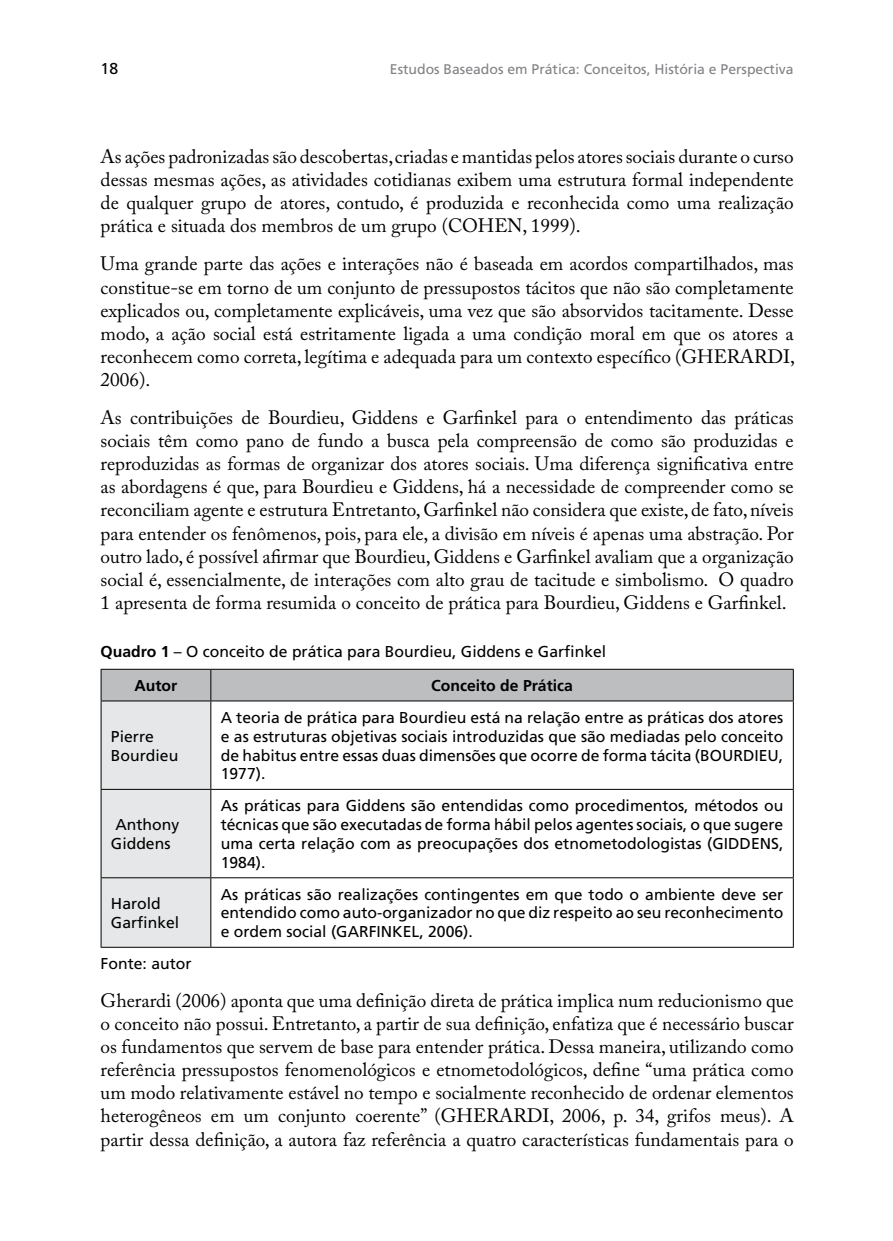
<style>
.page{position:relative;width:893px;height:1241px;background:#fff}
.page>*{position:absolute;margin:0;border:0;box-sizing:border-box;transform-origin:0 0}
.t1{font:19.25px/23.1px "Adobe Caslon Pro";color:#000;text-align:justify}
.t2{font:15.75px/18.9px "Frutiger LT Std";color:#000}
.t3{font:700 15.75px "Frutiger LT Std";color:#000}
.t4{font:14px "Frutiger LT Std";color:#808285}
.s1{font-weight:700}
</style>
<div class="page">
<svg style="left:102px;top:669px;width:691px;height:277px"></svg>
<hr style="left:101px;top:668px;width:110px;height:1px;background:#000">
<hr style="left:101px;top:669px;width:1px;height:31px;background:#000">
<hr style="left:211px;top:668px;width:583px;height:1px;background:#000">
<hr style="left:210px;top:669px;width:1px;height:31px;background:#000">
<hr style="left:793px;top:669px;width:1px;height:31px;background:#000">
<hr style="left:101px;top:700px;width:110px;height:1px;background:#000">
<hr style="left:101px;top:701px;width:1px;height:87px;background:#000">
<hr style="left:211px;top:700px;width:583px;height:1px;background:#000">
<hr style="left:210px;top:701px;width:1px;height:87px;background:#000">
<hr style="left:793px;top:701px;width:1px;height:87px;background:#000">
<hr style="left:101px;top:788px;width:110px;height:1px;background:#000">
<hr style="left:101px;top:789px;width:1px;height:88px;background:#000">
<hr style="left:211px;top:788px;width:583px;height:1px;background:#000">
<hr style="left:210px;top:789px;width:1px;height:88px;background:#000">
<hr style="left:793px;top:789px;width:1px;height:88px;background:#000">
<hr style="left:101px;top:877px;width:110px;height:1px;background:#000">
<hr style="left:101px;top:878px;width:1px;height:68px;background:#000">
<hr style="left:211px;top:877px;width:583px;height:1px;background:#000">
<hr style="left:210px;top:878px;width:1px;height:68px;background:#000">
<hr style="left:793px;top:878px;width:1px;height:68px;background:#000">
<hr style="left:101px;top:946px;width:110px;height:1px;background:#000">
<hr style="left:211px;top:946px;width:583px;height:1px;background:#000">
<p class="t2" style="left:101px;top:59px;width:19px">18</p>
<p class="t4" style="left:390px;top:61px;width:405px">Estudos Baseados em Prática: Conceitos, História e Perspectiva</p>
<p class="t1" style="left:101px;top:145px;width:695px">As ações padronizadas são descobertas, criadas e mantidas pelos atores sociais durante o curso dessas mesmas ações, as atividades cotidianas exibem uma estrutura formal independente de qualquer grupo de atores, contudo, é produzida e reconhecida como uma realização prática e situada dos membros de um grupo (COHEN, 1999).</p>
<p class="t1" style="left:101px;top:252px;width:696px">Uma grande parte das ações e interações não é baseada em acordos compartilhados, mas constitue-se em torno de um conjunto de pressupostos tácitos que não são completamente explicados ou, completamente explicáveis, uma vez que são absorvidos tacitamente. Desse modo, a ação social está estritamente ligada a uma condição moral em que os atores a reconhecem como correta, legítima e adequada para um contexto específico (GHERARDI, 2006).</p>
<p class="t1" style="left:101px;top:406px;width:695px">As contribuições de Bourdieu, Giddens e Garfinkel para o entendimento das práticas sociais têm como pano de fundo a busca pela compreensão de como são produzidas e reproduzidas as formas de organizar dos atores sociais. Uma diferença significativa entre as abordagens é que, para Bourdieu e Giddens, há a necessidade de compreender como se reconciliam agente e estrutura Entretanto, Garfinkel não considera que existe, de fato, níveis para entender os fenômenos, pois, para ele, a divisão em níveis é apenas uma abstração. Por outro lado, é possível afirmar que Bourdieu, Giddens e Garfinkel avaliam que a organização social é, essencialmente, de interações com alto grau de tacitude e simbolismo. O quadro 1 apresenta de forma resumida o conceito de prática para Bourdieu, Giddens e Garfinkel.</p>
<p class="t2" style="left:135px;top:634px;width:473px;line-height:34.1px;text-indent:-34px"><span class="s1">Quadro 1</span> – O conceito de prática para Bourdieu, Giddens e Garfinkel<br><span class="s1">Autor</span></p>
<p class="t3" style="left:431px;top:676px;width:143px">Conceito de Prática</p>
<p class="t2" style="left:111px;top:726px;width:69px">Pierre<br>Bourdieu</p>
<p class="t2" style="left:111px;top:815px;width:70px">Anthony<br>Giddens</p>
<p class="t2" style="left:221px;top:707px;width:564px;text-align:justify">A teoria de prática para Bourdieu está na relação entre as práticas dos atores e as estruturas objetivas sociais introduzidas que são mediadas pelo conceito de habitus entre essas duas dimensões que ocorre de forma tácita (BOURDIEU, 1977).</p>
<p class="t2" style="left:221px;top:796px;width:564px;text-align:justify">As práticas para Giddens são entendidas como procedimentos, métodos ou técnicas que são executadas de forma hábil pelos agentes sociais, o que sugere uma certa relação com as preocupações dos etnometodologistas (GIDDENS, 1984).</p>
<p class="t2" style="left:111px;top:894px;width:70px">Harold<br>Garfinkel</p>
<p class="t2" style="left:221px;top:884px;width:564px;text-align:justify">As práticas são realizações contingentes em que todo o ambiente deve ser entendido como auto-organizador no que diz respeito ao seu reconhecimento e ordem social (GARFINKEL, 2006).</p>
<p class="t2" style="left:101px;top:953px;width:93px">Fonte: autor</p>
<p class="t1" style="left:101px;top:988px;width:695px">Gherardi (2006) aponta que uma definição direta de prática implica num reducionismo que o conceito não possui. Entretanto, a partir de sua definição, enfatiza que é necessário buscar os fundamentos que servem de base para entender prática. Dessa maneira, utilizando como referência pressupostos fenomenológicos e etnometodológicos, define “uma prática como um modo relativamente estável no tempo e socialmente reconhecido de ordenar elementos heterogêneos em um conjunto coerente” (GHERARDI, 2006, p. 34, grifos meus). A partir dessa definição, a autora faz referência a quatro características fundamentais para o</p>
</div>
